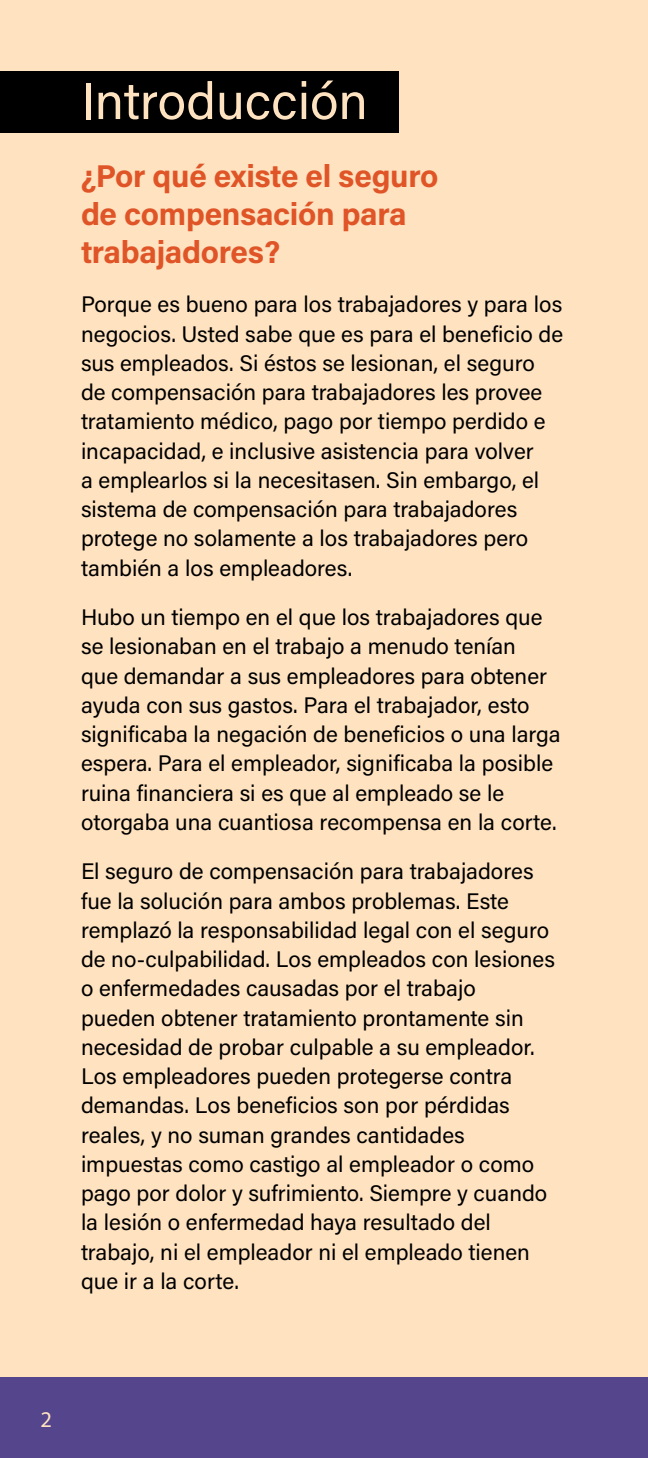
<style>
.page{position:relative;width:648px;height:1458px;background:#ffe3c1}
.page>*{position:absolute;margin:0;border:0;box-sizing:border-box;transform-origin:0 0}
.t1{font:51.75px "Acumin Pro";color:#ffe3c1}
.t2{font:700 31.5px/37.8px "Acumin Pro";letter-spacing:-.01em;color:#e05527}
.t3{font:22.5px/29.2px "Acumin Pro";color:#000}
.t4{font:22.5px "Myriad Pro";color:#ffe3c1}
</style>
<div class="page">
<div style="left:0;top:1377px;width:648px;height:81px;background:#54458c"></div>
<div style="left:0;top:71px;width:399px;height:62px;background:#000"></div>
<p class="t1" style="left:81px;top:65px;width:288px">Introducción</p>
<p class="t2" style="left:81px;top:156px;width:359px">¿Por qué existe el seguro de compensación para trabajadores?</p>
<p class="t3" style="left:81px;top:289px;width:484px">Porque es bueno para los trabajadores y para los negocios. Usted sabe que es para el beneficio de sus empleados. Si éstos se lesionan, el seguro de compensación para trabajadores les provee tratamiento médico, pago por tiempo perdido e incapacidad, e inclusive asistencia para volver<br>a emplearlos si la necesitasen. Sin embargo, el sistema de compensación para trabajadores protege no solamente a los trabajadores pero también a los empleadores.</p>
<p class="t3" style="left:81px;top:602px;width:481px">Hubo un tiempo en el que los trabajadores que se lesionaban en el trabajo a menudo tenían<br>que demandar a sus empleadores para obtener ayuda con sus gastos. Para el trabajador, esto significaba la negación de beneficios o una larga espera. Para el empleador, significaba la posible ruina financiera si es que al empleado se le otorgaba una cuantiosa recompensa en la corte.</p>
<p class="t3" style="left:81px;top:856px;width:476px">El seguro de compensación para trabajadores fue la solución para ambos problemas. Este remplazó la responsabilidad legal con el seguro de no-culpabilidad. Los empleados con lesiones o enfermedades causadas por el trabajo pueden obtener tratamiento prontamente sin necesidad de probar culpable a su empleador.<br>Los empleadores pueden protegerse contra demandas. Los beneficios son por pérdidas reales, y no suman grandes cantidades impuestas como castigo al empleador o como pago por dolor y sufrimiento. Siempre y cuando la lesión o enfermedad haya resultado del trabajo, ni el empleador ni el empleado tienen que ir a la corte.</p>
<p class="t4" style="left:40px;top:1406px;width:13px">2</p>
</div>
